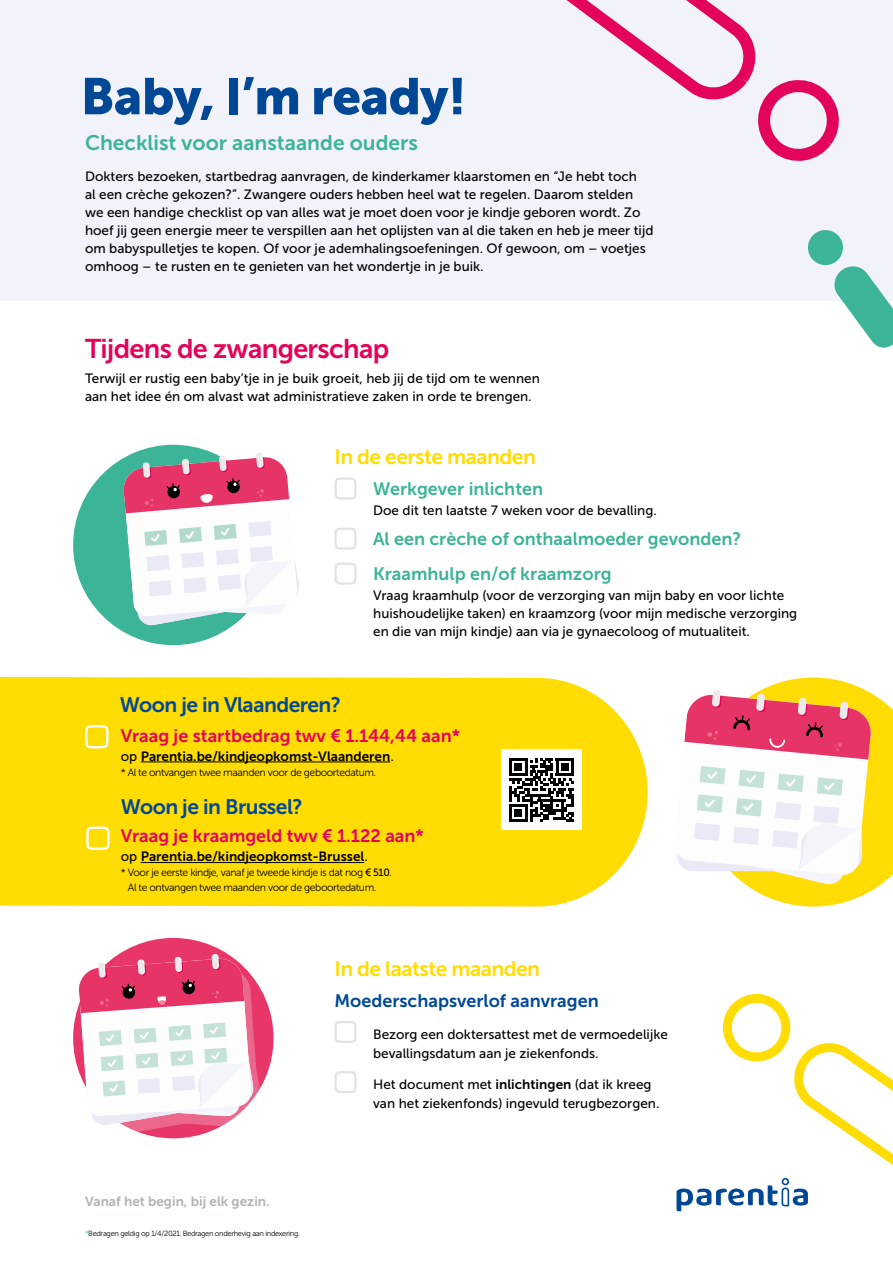
<style>
.page{position:relative;width:893px;height:1263px;background:#fff}
.page>*{position:absolute;margin:0;border:0;box-sizing:border-box;transform-origin:0 0}
.t1{font:51px "Museo Sans 900";letter-spacing:-.01em;color:#004896}
.t2{font:27px "Museo Sans 700";letter-spacing:-.025em;color:#e4035a}
.t3{font:21px "Museo Sans 700";letter-spacing:-.025em;color:#ffdc04}
.t4{font:21px "Museo Sans 700";letter-spacing:-.025em;color:#004896}
.t5{font:21px "Museo Sans 700";color:#3cb497}
.t6{font:18px "Museo Sans 700";color:#3cb497}
.t7{font:18px "Museo Sans 700";color:#e4035a}
.t8{font:18px "Museo Sans 700";color:#004896}
.t9{font:13.5px/18px "Museo Sans 500";color:#000}
.t10{font:13.5px "Museo Sans 700";color:#000}
.t11{font:13.5px "Museo Sans 700";color:#b1b2b3}
.t12{font:10.5px/15px "Museo Sans 300";letter-spacing:-.04em;color:#000}
.t13{font:7.5px "Museo Sans 300";letter-spacing:-.04em;color:#000}
.s1{font-family:"Museo Sans 500"}
.s2{color:#3cb497}
.s3{font-family:"Museo Sans 700"}
</style>
<div class="page">
<div style="left:0;top:0;width:893px;height:301px;background:#f1f2fa"></div>
<svg style="left:808px;top:230px;width:85px;height:118px"></svg>
<svg style="left:566px;top:0;width:273px;height:161px"></svg>
<svg style="left:334px;top:1021px;width:23px;height:22px"></svg>
<svg style="left:334px;top:1071px;width:23px;height:22px"></svg>
<svg style="left:334px;top:477px;width:23px;height:23px"></svg>
<svg style="left:334px;top:527px;width:23px;height:23px"></svg>
<svg style="left:334px;top:562px;width:23px;height:23px"></svg>
<div style="left:73px;top:445px;width:201px;height:200px;background:#3cb497;border-radius:50%"></div>
<div style="left:117px;top:463px;width:157px;height:173px;background:#3cb497;opacity:.4"></div>
<svg style="left:123px;top:452px;width:176px;height:174px"></svg>
<div style="left:73px;top:938px;width:201px;height:200px;background:#e73667;border-radius:50%"></div>
<div style="left:86px;top:964px;width:175px;height:172px;background:#fff;opacity:.25"></div>
<svg style="left:78px;top:954px;width:176px;height:172px"></svg>
<svg style="left:676px;top:994px;width:217px;height:217px"></svg>
<div style="left:0;top:677px;width:648px;height:229px;background:#ffdc04"></div>
<svg style="left:677px;top:677px;width:216px;height:229px"></svg>
<svg style="left:84px;top:723px;width:25px;height:26px"></svg>
<svg style="left:85px;top:825px;width:25px;height:26px"></svg>
<hr style="left:141px;top:761px;width:249px;height:1px;background:#000">
<hr style="left:141px;top:862px;width:223px;height:1px;background:#000">
<div style="left:501px;top:750px;width:81px;height:80px;background:#fff"></div>
<svg style="left:509px;top:758px;width:65px;height:64px"></svg>
<hr style="left:509px;top:819px;width:18px;height:3px;background:#000">
<div style="left:515px;top:809px;width:7px;height:8px;background:#000"></div>
<h1 class="t1" style="left:81px;top:67px;width:387px">Baby, I’m ready!</h1>
<h3 class="t5" style="left:85px;top:131px;width:334px">Checklist voor aanstaande ouders</h3>
<p class="t9" style="left:85px;top:168px;width:570px">Dokters bezoeken, startbedrag aanvragen, de kinderkamer klaarstomen en “Je hebt toch<br>al een crèche gekozen?”. Zwangere ouders hebben heel wat te regelen. Daarom stelden we een handige checklist op van alles wat je moet doen voor je kindje geboren wordt. Zo hoef jij geen energie meer te verspillen aan het oplijsten van al die taken en heb je meer tijd om babyspulletjes te kopen. Of voor je ademhalingsoefeningen. Of gewoon, om – voetjes omhoog – te rusten en te genieten van het wondertje in je buik.</p>
<h2 class="t2" style="left:85px;top:333px;width:306px">Tijdens de zwangerschap</h2>
<p class="t9" style="left:85px;top:370px;width:456px">Terwijl er rustig een baby’tje in je buik groeit, heb jij de tijd om te wennen aan het idee én om alvast wat administratieve zaken in orde te brengen.</p>
<h3 class="t3" style="left:334px;top:445px;width:203px">In de eerste maanden</h3>
<h3 class="t6" style="left:373px;top:479px;width:171px">Werkgever inlichten</h3>
<p class="t9" style="left:373px;top:501px;width:285px">Doe dit ten laatste 7 weken voor de bevalling.</p>
<h3 class="t6" style="left:373px;top:529px;width:369px">Al een crèche of onthaalmoeder gevonden?</h3>
<h3 class="t6" style="left:373px;top:564px;width:240px">Kraamhulp en/of kraamzorg</h3>
<h3 class="t4" style="left:120px;top:693px;width:223px">Woon je in Vlaanderen?</h3>
<p class="t9" style="left:373px;top:586px;width:425px">Vraag kraamhulp (voor de verzorging van mijn baby en voor lichte huishoudelijke taken) en kraamzorg (voor mijn medische verzorging en die van mijn kindje) aan via je gynaecoloog of mutualiteit.</p>
<h3 class="t7" style="left:121px;top:725px;width:341px">Vraag je startbedrag twv € 1.144,44 aan*</h3>
<p class="t10" style="left:121px;top:748px;width:274px"><span class="s1">op</span> Parentia.be/kindjeopkomst-Vlaanderen<span class="s1">.</span></p>
<p class="t12" style="left:121px;top:764px;width:257px">* Al te ontvangen twee maanden voor de geboortedatum.</p>
<h3 class="t4" style="left:121px;top:795px;width:183px">Woon je in Brussel?</h3>
<h3 class="t7" style="left:121px;top:826px;width:305px">Vraag je kraamgeld twv € 1.122 aan*</h3>
<p class="t10" style="left:121px;top:849px;width:248px"><span class="s1">op</span> Parentia.be/kindjeopkomst-Brussel<span class="s1">.</span></p>
<p class="t12" style="left:128px;top:865px;width:266px;text-indent:-7px">* Voor je eerste kindje, vanaf je tweede kindje is dat nog <span class="s1">€ 510</span>.<br>Al te ontvangen twee maanden voor de geboortedatum.</p>
<h3 class="t3" style="left:334px;top:957px;width:207px">In de laatste maanden</h3>
<h3 class="t8" style="left:334px;top:991px;width:266px">Moederschapsverlof aanvragen</h3>
<p class="t11" style="left:85px;top:1193px;width:186px">Vanaf het begin, bij elk gezin.</p>
<p class="t13" style="left:85px;top:1229px;width:216px"><span class="s2">*</span>Bedragen geldig op 1/4/2021. Bedragen onderhevig aan indexering.</p>
<p class="t9" style="left:373px;top:1024px;width:296px;line-height:19.5px">Bezorg een doktersattest met de vermoedelijke bevallingsdatum aan je ziekenfonds.</p>
<p class="t9" style="left:373px;top:1074px;width:288px;line-height:19.5px">Het document met <span class="s3">inlichtingen</span> (dat ik kreeg van het ziekenfonds) ingevuld terugbezorgen.</p>
</div>
